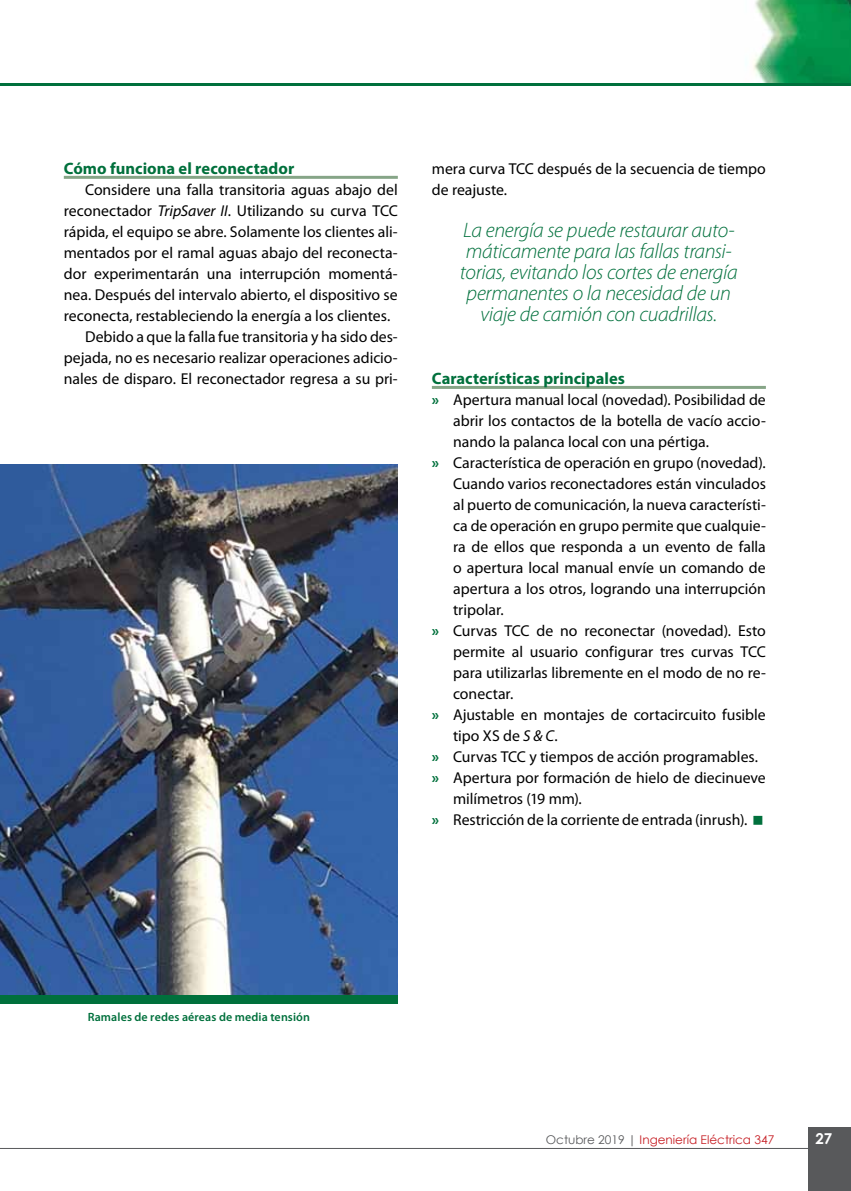
<style>
.page{position:relative;width:851px;height:1191px;background:#fff}
.page>*{position:absolute;margin:0;border:0;box-sizing:border-box;transform-origin:0 0}
.t1{font:italic 300 21px/21px "Myriad Pro";letter-spacing:-.015em;color:#00703c;text-align:center}
.t2{font:700 16.5px "Myriad Pro";color:#00703c}
.t3{font:15.75px/21px "Myriad Pro";color:#000}
.t4{font:700 15px "Century Gothic";color:#fff}
.t5{font:12px "Century Gothic";color:#c61d23}
.t6{font:600 12px "Myriad Pro";letter-spacing:.01em;color:#00703c}
.s1{font-style:italic}
.s2{font-weight:700;color:#00703c}
.s3{color:#58595b}
</style>
<div class="page">
<hr style="left:0;top:1148px;width:850px;height:1px;background:#58595b">
<div style="left:808px;top:1127px;width:42px;height:64px;background:#58595b"></div>
<img style="left:753px;top:0;width:97px;height:83px">
<hr style="left:0;top:83px;width:850px;height:2px;background:#00703c">
<hr style="left:64px;top:176px;width:334px;height:3px;background:#86a587">
<img style="left:0;top:465px;width:398px;height:529px">
<div style="left:0;top:994px;width:398px;height:9px;background:#00703c"></div>
<hr style="left:432px;top:386px;width:333px;height:3px;background:#86a587">
<p class="t2" style="left:64px;top:159px;width:232px">Cómo funciona el reconectador</p>
<p class="t3" style="left:85px;top:180px;width:314px">Considere una falla transitoria aguas abajo del</p>
<p class="t3" style="left:64px;top:201px;width:335px">reconectador <span class="s1">TripSaver II</span>. Utilizando su curva TCC</p>
<p class="t3" style="left:64px;top:222px;width:335px">rápida, el equipo se abre. Solamente los clientes ali-</p>
<p class="t3" style="left:64px;top:243px;width:335px">mentados por el ramal aguas abajo del reconecta-</p>
<p class="t3" style="left:64px;top:264px;width:335px">dor experimentarán una interrupción momentá-</p>
<p class="t3" style="left:64px;top:285px;width:335px">nea. Después del intervalo abierto, el dispositivo se</p>
<p class="t3" style="left:64px;top:306px;width:328px">reconecta, restableciendo la energía a los clientes.</p>
<p class="t3" style="left:85px;top:327px;width:314px">Debido a que la falla fue transitoria y ha sido des-</p>
<p class="t3" style="left:64px;top:348px;width:335px">pejada, no es necesario realizar operaciones adicio-</p>
<p class="t3" style="left:64px;top:369px;width:335px">nales de disparo. El reconectador regresa a su pri-</p>
<p class="t3" style="left:432px;top:159px;width:335px">mera curva TCC después de la secuencia de tiempo de reajuste.</p>
<h1 class="t1" style="left:460px;top:220px;width:279px">La energía se puede restaurar auto&shy;máticamente para las fallas transi&shy;torias, evitando los cortes de energía permanentes o la necesidad de un viaje de camión con cuadrillas.</h1>
<p class="t2" style="left:432px;top:369px;width:195px">Características principales</p>
<p class="t3" style="left:432px;top:390px;width:335px"><span class="s2">»</span> Apertura manual local (novedad). Posibilidad de</p>
<p class="t3" style="left:453px;top:411px;width:314px">abrir los contactos de la botella de vacío accio-</p>
<p class="t3" style="left:453px;top:432px;width:257px">nando la palanca local con una pértiga.</p>
<p class="t3" style="left:432px;top:453px;width:335px"><span class="s2">»</span> Característica de operación en grupo (novedad).</p>
<p class="t3" style="left:453px;top:474px;width:314px">Cuando varios reconectadores están vinculados</p>
<p class="t3" style="left:453px;top:495px;width:314px">al puerto de comunicación, la nueva característi-</p>
<p class="t3" style="left:453px;top:516px;width:314px">ca de operación en grupo permite que cualquie-</p>
<p class="t3" style="left:453px;top:537px;width:314px">ra de ellos que responda a un evento de falla</p>
<p class="t3" style="left:453px;top:558px;width:314px">o apertura local manual envíe un comando de</p>
<p class="t3" style="left:453px;top:579px;width:314px">apertura a los otros, logrando una interrupción</p>
<p class="t3" style="left:453px;top:600px;width:52px">tripolar.</p>
<p class="t3" style="left:432px;top:621px;width:335px"><span class="s2">»</span> Curvas TCC de no reconectar (novedad). Esto</p>
<p class="t3" style="left:453px;top:642px;width:314px">permite al usuario configurar tres curvas TCC</p>
<p class="t3" style="left:453px;top:663px;width:314px">para utilizarlas libremente en el modo de no re-</p>
<p class="t3" style="left:453px;top:684px;width:62px">conectar.</p>
<p class="t3" style="left:432px;top:705px;width:335px"><span class="s2">»</span> Ajustable en montajes de cortacircuito fusible</p>
<p class="t3" style="left:453px;top:726px;width:106px">tipo XS de <span class="s1">S &amp; C</span>.</p>
<p class="t3" style="left:432px;top:747px;width:327px"><span class="s2">»</span> Curvas TCC y tiempos de acción programables.</p>
<p class="t3" style="left:432px;top:768px;width:335px"><span class="s2">»</span> Apertura por formación de hielo de diecinueve</p>
<p class="t3" style="left:453px;top:789px;width:130px">milímetros (19 mm).</p>
<p class="t3" style="left:432px;top:809px;width:317px"><span class="s2">»</span> Restricción de la corriente de entrada (inrush).</p>
<p class="t6" style="left:88px;top:1010px;width:224px">Ramales de redes aéreas de media tensión</p>
<p class="t5" style="left:545px;top:1131px;width:230px"><span class="s3">Octubre 2019 |</span> Ingeniería Eléctrica 347</p>
<p class="t4" style="left:815px;top:1127px;width:18px">27</p>
</div>
